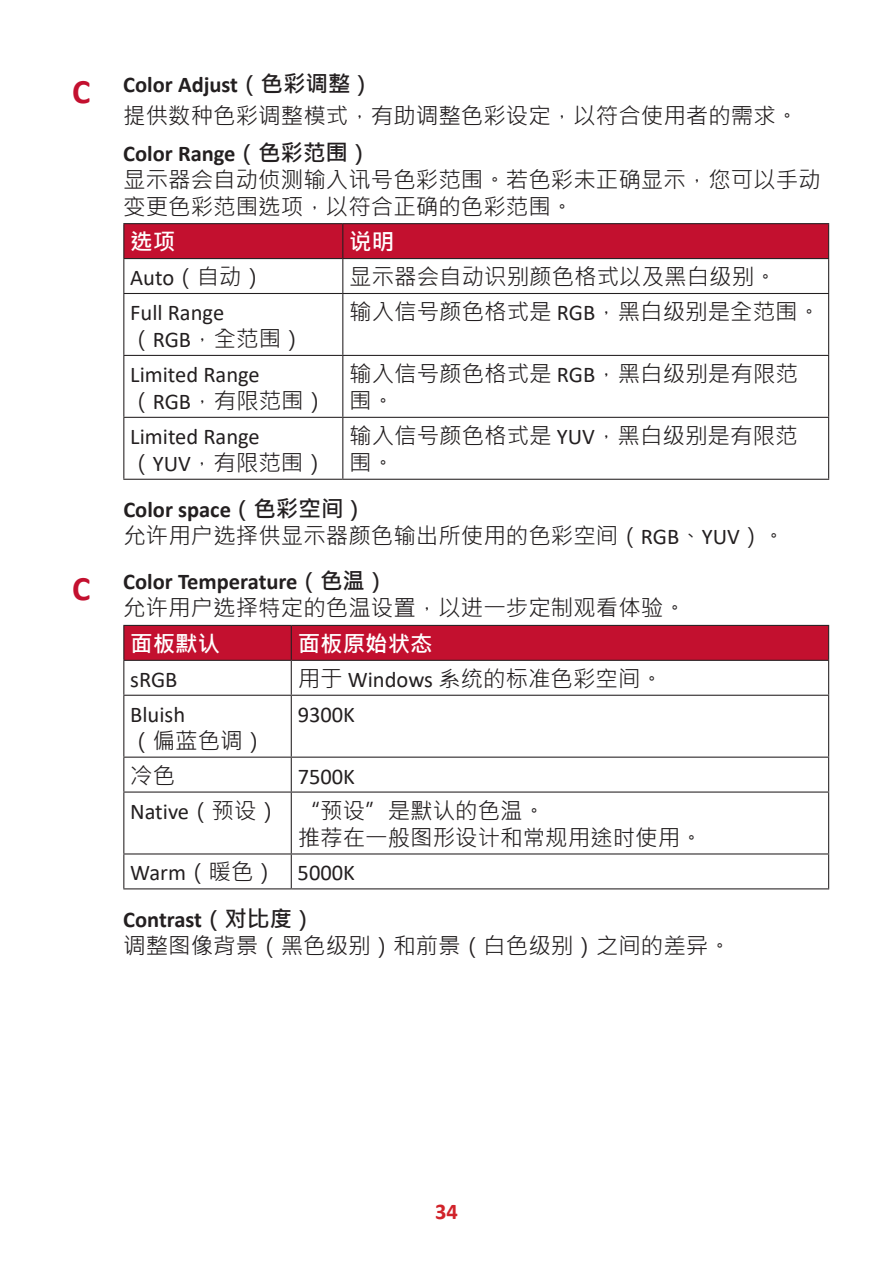
<style>
.page{position:relative;width:893px;height:1263px;background:#fff}
.page>*{position:absolute;margin:0;border:0;box-sizing:border-box;transform-origin:0 0}
.t1{font:22.5px/27px "Microsoft Jheng Hei";color:#231f20}
.t2{font:22.5px/46px "Calibri";color:#231f20}
.t3{font:700 22.5px "Calibri";color:#231f20}
.t4{font:22.5px "Microsoft Jheng Hei";color:#231f20}
.t5{font:700 22.5px "Microsoft Jheng Hei";color:#fff}
.t6{font:700 22.5px "Microsoft Jheng Hei";color:#fff}
.t7{font:700 22.5px "Calibri";color:#d1232a}
.s1{font-size:34.5px;color:#c3102f}
.s2{font-family:"Microsoft Jheng Hei"}
.s3{font-family:"Calibri"}
.s4{font-style:inherit}
.s5{font-weight:700}
.s6{font-family:"Microsoft Jheng Hei";font-weight:700}
</style>
<div class="page">
<div style="left:124px;top:224px;width:704px;height:34px;background:#c3102f"></div>
<hr style="left:123px;top:223px;width:220px;height:1px;background:#231f20">
<hr style="left:123px;top:224px;width:1px;height:34px;background:#231f20">
<hr style="left:343px;top:223px;width:486px;height:1px;background:#231f20">
<hr style="left:342px;top:224px;width:1px;height:34px;background:#231f20">
<hr style="left:828px;top:224px;width:1px;height:34px;background:#231f20">
<hr style="left:123px;top:258px;width:220px;height:1px;background:#231f20">
<hr style="left:123px;top:259px;width:1px;height:34px;background:#231f20">
<hr style="left:343px;top:258px;width:486px;height:1px;background:#231f20">
<hr style="left:342px;top:259px;width:1px;height:34px;background:#231f20">
<hr style="left:828px;top:259px;width:1px;height:34px;background:#231f20">
<hr style="left:123px;top:293px;width:220px;height:1px;background:#231f20">
<hr style="left:123px;top:294px;width:1px;height:61px;background:#231f20">
<hr style="left:343px;top:293px;width:486px;height:1px;background:#231f20">
<hr style="left:342px;top:294px;width:1px;height:61px;background:#231f20">
<hr style="left:828px;top:294px;width:1px;height:61px;background:#231f20">
<hr style="left:123px;top:355px;width:220px;height:1px;background:#231f20">
<hr style="left:123px;top:356px;width:1px;height:61px;background:#231f20">
<hr style="left:343px;top:355px;width:486px;height:1px;background:#231f20">
<hr style="left:342px;top:356px;width:1px;height:61px;background:#231f20">
<hr style="left:828px;top:356px;width:1px;height:61px;background:#231f20">
<hr style="left:123px;top:417px;width:220px;height:1px;background:#231f20">
<hr style="left:123px;top:418px;width:1px;height:61px;background:#231f20">
<hr style="left:343px;top:417px;width:486px;height:1px;background:#231f20">
<hr style="left:342px;top:418px;width:1px;height:61px;background:#231f20">
<hr style="left:828px;top:418px;width:1px;height:61px;background:#231f20">
<hr style="left:123px;top:479px;width:220px;height:1px;background:#231f20">
<hr style="left:343px;top:479px;width:486px;height:1px;background:#231f20">
<div style="left:124px;top:626px;width:704px;height:34px;background:#c3102f"></div>
<hr style="left:123px;top:625px;width:168px;height:1px;background:#231f20">
<hr style="left:123px;top:626px;width:1px;height:34px;background:#231f20">
<hr style="left:291px;top:625px;width:538px;height:1px;background:#231f20">
<hr style="left:291px;top:626px;width:1px;height:34px;background:#231f20">
<hr style="left:828px;top:626px;width:1px;height:34px;background:#231f20">
<hr style="left:123px;top:660px;width:168px;height:1px;background:#231f20">
<hr style="left:123px;top:661px;width:1px;height:34px;background:#231f20">
<hr style="left:291px;top:660px;width:538px;height:1px;background:#231f20">
<hr style="left:291px;top:661px;width:1px;height:34px;background:#231f20">
<hr style="left:828px;top:661px;width:1px;height:34px;background:#231f20">
<hr style="left:123px;top:695px;width:168px;height:1px;background:#231f20">
<hr style="left:123px;top:696px;width:1px;height:61px;background:#231f20">
<hr style="left:291px;top:695px;width:538px;height:1px;background:#231f20">
<hr style="left:291px;top:696px;width:1px;height:61px;background:#231f20">
<hr style="left:828px;top:696px;width:1px;height:61px;background:#231f20">
<hr style="left:123px;top:757px;width:168px;height:1px;background:#231f20">
<hr style="left:123px;top:758px;width:1px;height:33px;background:#231f20">
<hr style="left:291px;top:757px;width:538px;height:1px;background:#231f20">
<hr style="left:291px;top:758px;width:1px;height:33px;background:#231f20">
<hr style="left:828px;top:758px;width:1px;height:33px;background:#231f20">
<hr style="left:123px;top:791px;width:168px;height:1px;background:#231f20">
<hr style="left:123px;top:792px;width:1px;height:61px;background:#231f20">
<hr style="left:291px;top:791px;width:538px;height:1px;background:#231f20">
<hr style="left:291px;top:792px;width:1px;height:61px;background:#231f20">
<hr style="left:828px;top:792px;width:1px;height:61px;background:#231f20">
<hr style="left:123px;top:853px;width:168px;height:1px;background:#231f20">
<hr style="left:123px;top:854px;width:1px;height:34px;background:#231f20">
<hr style="left:291px;top:853px;width:538px;height:1px;background:#231f20">
<hr style="left:291px;top:854px;width:1px;height:34px;background:#231f20">
<hr style="left:828px;top:854px;width:1px;height:34px;background:#231f20">
<hr style="left:123px;top:888px;width:168px;height:1px;background:#231f20">
<hr style="left:291px;top:888px;width:538px;height:1px;background:#231f20">
<p class="t3" style="left:72px;top:69px;width:302px"><span class="s1">C</span> Color Adjust<span class="s2">（色彩调整）</span></p>
<p class="t1" style="left:123px;top:102px;width:677px">提供数种色彩调整模式，有助调整色彩设定，以符合使用者的需求。</p>
<p class="t3" style="left:123px;top:137px;width:249px">Color Range<span class="s2">（色彩范围）</span></p>
<p class="t1" style="left:123px;top:166px;width:699px">显示器会自动侦测输入讯号色彩范围。若色彩未正确显示，您可以手动变更色彩范围选项，以符合正确的色彩范围。</p>
<p class="t6" style="left:130px;top:228px;width:46px">选项</p>
<p class="t6" style="left:349px;top:228px;width:46px">说明</p>
<p class="t2" style="left:130px;top:254px;width:136px">Auto<span class="s2">（自动）</span></p>
<p class="t1" style="left:349px;top:263px;width:429px">显示器会自动识别颜色格式以及黑白级别。</p>
<p class="t2" style="left:130px;top:289px;width:95px">Full Range</p>
<p class="t4" style="left:130px;top:325px;width:175px">（<span class="s3">RGB</span>，全范围）</p>
<p class="t1" style="left:349px;top:298px;width:473px">输入信号颜色格式是 <span class="s3">RGB</span>，黑白级别是全范围。</p>
<p class="t2" style="left:130px;top:351px;width:131px">Limited Range</p>
<p class="t4" style="left:130px;top:386px;width:197px">（<span class="s3">RGB</span>，有限范围）</p>
<p class="t1" style="left:349px;top:360px;width:450px">输入信号颜色格式是 <span class="s3">RGB</span>，黑白级别是有限范<span class="s4">围。</span></p>
<p class="t1" style="left:349px;top:422px;width:450px">输入信号颜色格式是 <span class="s3">YUV</span>，黑白级别是有限范<span class="s4">围。</span></p>
<p class="t3" style="left:123px;top:493px;width:244px">Color space<span class="s2">（色彩空间）</span></p>
<p class="t1" style="left:123px;top:522px;width:663px">允许用户选择供显示器颜色输出所使用的色彩空间（<span class="s3">RGB</span><span class="s4">、</span><span class="s3">YUV</span><span class="s4">）。</span></p>
<p class="t3" style="left:72px;top:566px;width:317px"><span class="s1">C</span> Color Temperature<span class="s2">（色温）</span></p>
<p class="t1" style="left:123px;top:595px;width:564px">允许用户选择特定的色温设置，以进一步定制观看体验。</p>
<p class="t5" style="left:130px;top:629px;width:92px">面板默认</p>
<p class="t5" style="left:298px;top:629px;width:136px">面板原始状态</p>
<p class="t2" style="left:130px;top:656px;width:49px">sRGB</p>
<p class="t1" style="left:298px;top:665px;width:367px">用于 <span class="s3">Windows</span> 系统的标准色彩空间。</p>
<p class="t2" style="left:130px;top:691px;width:56px">Bluish</p>
<p class="t1" style="left:130px;top:727px;width:137px">（偏蓝色调）</p>
<p class="t2" style="left:130px;top:413px;width:131px">Limited Range</p>
<p class="t4" style="left:130px;top:448px;width:197px">（<span class="s3">YUV</span>，有限范围）</p>
<p class="t2" style="left:298px;top:691px;width:59px">9300K</p>
<p class="t1" style="left:130px;top:762px;width:46px">冷色</p>
<p class="t2" style="left:298px;top:752px;width:59px">7500K</p>
<p class="t1" style="left:298px;top:797px;width:406px;text-indent:-167px"><span class="s3">Native</span><span class="s4">（预设）</span> “预设”是默认的色温。<br>推荐在一般图形设计和常规用途时使用。</p>
<p class="t2" style="left:123px;top:849px;width:233px;text-indent:7px">Warm<span class="s2">（暖色）</span> 5000K<br><span class="s5">Contrast</span><span class="s6">（对比度）</span></p>
<p class="t1" style="left:123px;top:932px;width:609px">调整图像背景（黑色级别）和前景（白色级别）之间的差异。</p>
<p class="t7" style="left:435px;top:1195px;width:24px">34</p>
</div>
